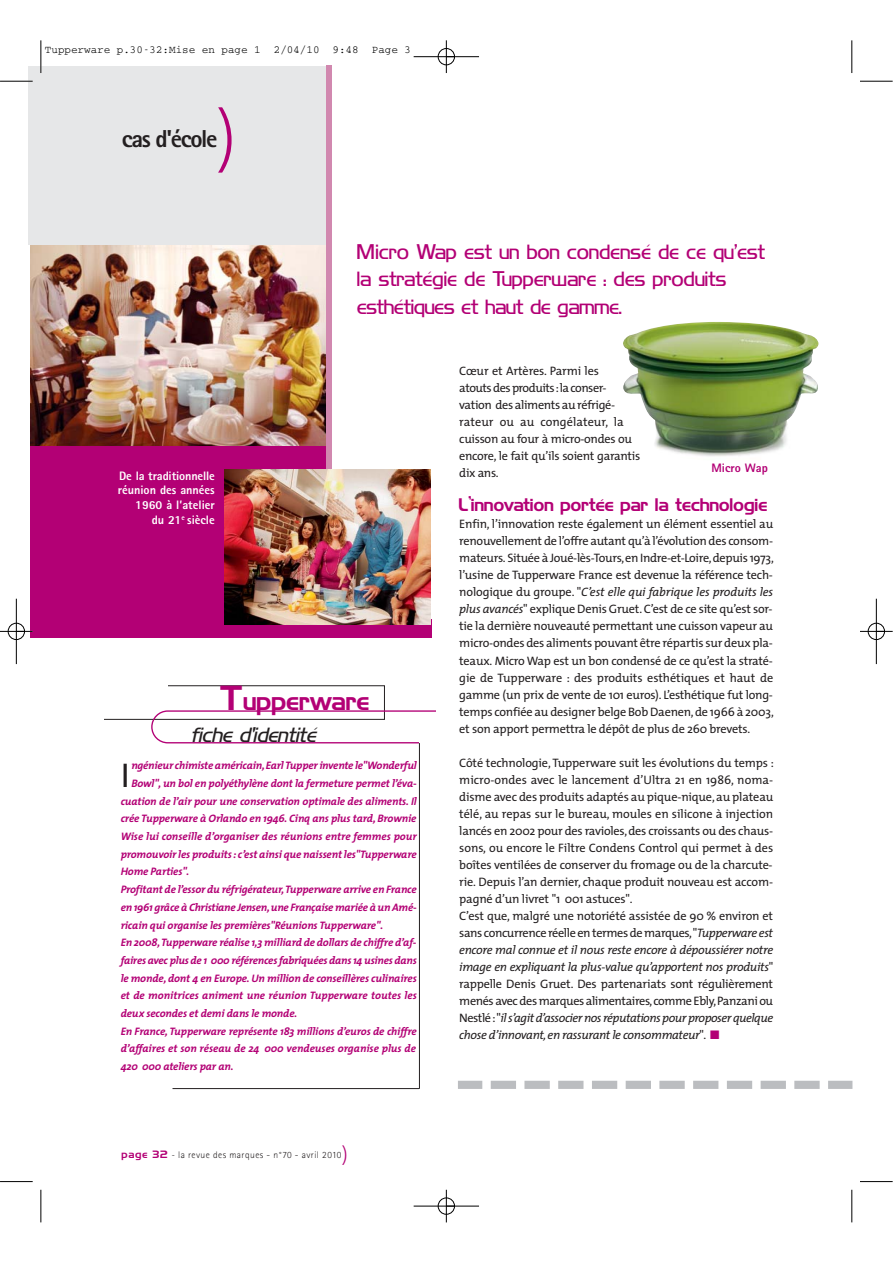
<style>
.page{position:relative;width:893px;height:1263px;background:#fff}
.page>*{position:absolute;margin:0;border:0;box-sizing:border-box;transform-origin:0 0}
.t1{font:300 68.1px "The Mix";color:#b30075}
.t2{font:34.5px "The Mix";color:#231f20}
.t3{font:800 24.45px "Rotis Sans Serif";letter-spacing:-.055em;color:#231f20}
.t4{font:23.1px "Hancock Park Laser";color:#b30075}
.t5{font:19.05px/27.3px "Hancock Park Light Laser";color:#b30075}
.t6{font:italic 19.05px "Hancock Park Light Laser";color:#231f20}
.t7{font:16.35px "Hancock Park Laser";color:#b30075}
.t8{font:12.3px/17.1px "The Mix";letter-spacing:-.015em;color:#231f20}
.t9{font:800 12.3px/14.7px "Rotis Sans Serif";color:#fff;text-align:right}
.t10{font:800 12.3px "Rotis Sans Serif";color:#b30075}
.t11{font:italic 700 10.95px "The Mix";letter-spacing:-.015em;color:#b30075}
.t12{font:10.95px "Courier";color:#000}
.t13{font:300 9.6px "Rotis Sans Serif";letter-spacing:.05em;color:#231f20}
.s1{font-size:31.35px}
.s2{font-family:"Hancock Park Laser";font-weight:400;color:#b30075}
.s3{font-family:"The Mix"}
.s4{font-family:"The Mix";font-size:20.4px;color:#b30075}
.s5{font-style:italic}
.s6{color:#b30075}
</style>
<div class="page">
<svg style="left:482px;top:1081px;width:338px;height:8px"></svg>
<div style="left:458px;top:1081px;width:24px;height:8px;background:#bbbdc0"></div>
<div style="left:828px;top:1081px;width:24px;height:8px;background:#bbbdc0"></div>
<div style="left:61px;top:685px;width:324px;height:35px;border:1px solid #231f20"></div>
<svg style="left:151px;top:710px;width:285px;height:33px"></svg>
<div style="left:314px;top:620px;width:117px;height:18px;background:#b30075"></div>
<div style="left:92px;top:680px;width:75px;height:18px;background:#fff"></div>
<div style="left:60px;top:656px;width:44px;height:92px;background:#fff"></div>
<div style="left:420px;top:741px;width:29px;height:27px;background:#fff"></div>
<hr style="left:419px;top:743px;width:1px;height:346px;background:#231f20">
<hr style="left:172px;top:1088px;width:247px;height:1px;background:#231f20">
<div style="left:31px;top:81px;width:296px;height:557px;background:#b30075"></div>
<img style="left:31px;top:244px;width:296px;height:202px">
<div style="left:29px;top:66px;width:301px;height:178px;background:#e6e7e8"></div>
<div style="left:327px;top:65px;width:5px;height:405px;background:#d188af"></div>
<img style="left:623px;top:322px;width:196px;height:134px">
<img style="left:224px;top:470px;width:207px;height:155px">
<hr style="left:41px;top:40px;width:1px;height:33px;background:#000">
<hr style="left:0;top:81px;width:33px;height:1px;background:#000">
<hr style="left:851px;top:40px;width:1px;height:33px;background:#000">
<hr style="left:860px;top:81px;width:32px;height:1px;background:#000">
<hr style="left:41px;top:1190px;width:1px;height:32px;background:#000">
<hr style="left:0;top:1181px;width:33px;height:1px;background:#000">
<hr style="left:851px;top:1190px;width:1px;height:32px;background:#000">
<hr style="left:860px;top:1181px;width:32px;height:1px;background:#000">
<div style="left:438px;top:1198px;width:17px;height:17px;border:1px solid #fff;border-radius:50%"></div>
<hr style="left:414px;top:56px;width:65px;height:1px;background:#000">
<hr style="left:414px;top:1206px;width:65px;height:1px;background:#000">
<hr style="left:16px;top:599px;width:1px;height:65px;background:#000">
<hr style="left:876px;top:599px;width:1px;height:65px;background:#000">
<hr style="left:446px;top:40px;width:1px;height:33px;background:#000">
<hr style="left:446px;top:1190px;width:1px;height:32px;background:#000">
<hr style="left:0;top:631px;width:33px;height:1px;background:#000">
<hr style="left:860px;top:631px;width:33px;height:1px;background:#000">
<div style="left:438px;top:48px;width:17px;height:17px;border:1px solid #000;border-radius:50%"></div>
<div style="left:438px;top:1198px;width:17px;height:16px;border:1px solid #000;border-radius:50%"></div>
<div style="left:8px;top:623px;width:17px;height:17px;border:1px solid #000;border-radius:50%"></div>
<div style="left:868px;top:623px;width:17px;height:17px;border:1px solid #000;border-radius:50%"></div>
<p class="t12" style="left:45px;top:46px;width:368px">Tupperware p.30-32:Mise en page 1 2/04/10 9:48 Page 3</p>
<h1 class="t1" style="left:216px;top:110px;width:22px">)</h1>
<h3 class="t3" style="left:122px;top:130px;width:97px">cas d'école</h3>
<h3 class="t5" style="left:357px;top:240px;width:409px">Micro Wap est un bon condensé de ce qu’est la stratégie de Tupperware : des produits esthétiques et haut de gamme.</h3>
<p class="t9" style="left:118px;top:469px;width:99px">De la traditionnelle réunion des années<br>1960 à l’atelier<br>du 21<sup>e</sup> siècle</p>
<h3 class="t4" style="left:221px;top:693px;width:151px"><span class="s1">T</span>upperware</h3>
<h3 class="t6" style="left:191px;top:728px;width:130px">fiche d'identité</h3>
<h2 class="t2" style="left:121px;top:761px;width:11px">I</h2>
<p class="t11" style="left:131px;top:761px;width:287px">ngénieur chimiste américain,Earl Tupper invente le"Wonderful</p>
<p class="t11" style="left:131px;top:779px;width:287px">Bowl", un bol en polyéthylène dont la fermeture permet l’éva-</p>
<p class="t11" style="left:121px;top:796px;width:298px">cuation de l’air pour une conservation optimale des aliments. Il</p>
<p class="t11" style="left:121px;top:814px;width:297px">crée Tupperware à Orlando en 1946. Cinq ans plus tard, Brownie</p>
<p class="t11" style="left:121px;top:832px;width:298px">Wise lui conseille d’organiser des réunions entre femmes pour</p>
<p class="t11" style="left:121px;top:849px;width:298px">promouvoir les produits : c’est ainsi que naissent les"Tupperware</p>
<p class="t11" style="left:121px;top:867px;width:70px">Home Parties".</p>
<p class="t11" style="left:121px;top:885px;width:298px">Profitant de l’essor du réfrigérateur,Tupperware arrive en France</p>
<p class="t11" style="left:121px;top:903px;width:297px">en 1961 grâce à Christiane Jensen,une Française mariée à un Amé-</p>
<p class="t11" style="left:121px;top:920px;width:264px">ricain qui organise les premières"Réunions Tupperware".</p>
<p class="t11" style="left:121px;top:938px;width:297px">En 2008,Tupperware réalise 1,3 milliard de dollars de chiffre d’af-</p>
<p class="t11" style="left:121px;top:956px;width:298px">faires avec plus de 1 000 références fabriquées dans 14 usines dans</p>
<p class="t11" style="left:121px;top:973px;width:298px">le monde, dont 4 en Europe. Un million de conseillères culinaires</p>
<p class="t11" style="left:121px;top:991px;width:298px">et de monitrices animent une réunion Tupperware toutes les</p>
<p class="t11" style="left:121px;top:1009px;width:178px">deux secondes et demi dans le monde.</p>
<p class="t11" style="left:121px;top:1026px;width:298px">En France, Tupperware représente 183 millions d’euros de chiffre</p>
<p class="t11" style="left:121px;top:1044px;width:297px">d’affaires et son réseau de 24 000 vendeuses organise plus de</p>
<p class="t11" style="left:121px;top:1062px;width:114px">420 000 ateliers par an.</p>
<p class="t13" style="left:122px;top:1152px;width:228px"><span class="s2">page 32</span> <span class="s3">-</span> la revue des marques - n°70 - avril 2010<span class="s4">)</span></p>
<p class="t8" style="left:459px;top:363px;width:182px">Cœur et Artères. Parmi les atoutsdes produits :la conser&shy;vation des aliments au réfrigé&shy;rateur ou au congélateur, la cuisson au four à micro-ondes ou encore, le fait qu’ils soient garantis dix ans.</p>
<h3 class="t7" style="left:459px;top:499px;width:310px">L’innovation portée par la technologie</h3>
<p class="t8" style="left:459px;top:517px;width:316px;text-align:justify">Enfin, l’innovation reste également un élément essentiel au renouvellement de l’offre autant qu’à l’évolution des consom&shy;mateurs. Située à Joué-lès-Tours,en Indre-et-Loire,depuis 1973, l’usine de Tupperware France est devenue la référence tech&shy;nologique du groupe. "<span class="s5">C’est elle qui fabrique les produits les plus avancés</span>" explique Denis Gruet. C’est de ce site qu’est sor&shy;tie la dernière nouveauté permettant une cuisson vapeur au micro-ondes des aliments pouvant être répartis sur deux pla&shy;teaux. Micro Wap est un bon condensé de ce qu’est la straté&shy;gie de Tupperware : des produits esthétiques et haut de gamme (un prix de vente de 101 euros). L’esthétique fut long&shy;temps confiée au designer belge Bob Daenen,de 1966 à 2003, et son apport permettra le dépôt de plus de 260 brevets.</p>
<p class="t8" style="left:459px;top:755px;width:316px">Côté technologie, Tupperware suit les évolutions du temps : micro-ondes avec le lancement d’Ultra 21 en 1986, noma&shy;disme avec des produits adaptés au pique-nique, au plateau télé, au repas sur le bureau, moules en silicone à injection lancés en 2002 pour des ravioles,des croissants ou des chaus&shy;sons, ou encore le Filtre Condens Control qui permet à des boîtes ventilées de conserver du fromage ou de la charcute&shy;rie. Depuis l’an dernier, chaque produit nouveau est accom&shy;pagné d’un livret "1 001 astuces".<br>C’est que, malgré une notoriété assistée de 90 % environ et sans concurrence réelle en termes demarques,"<span class="s5">Tupperware est encore mal connue et il nous reste encore à dépoussiérer notre image en expliquant la plus-value qu’apportent nos produits</span>" rappelle Denis Gruet. Des partenariats sont régulièrement menés avec des marques alimentaires,comme Ebly,Panzani ou Nestlé:"<span class="s5">il s’agit d’associer nos réputations pour proposer quelque chose d’innovant,en rassurant le consommateur</span>". <span class="s6">■</span></p>
<p class="t10" style="left:711px;top:463px;width:58px">Micro Wap</p>
</div>
